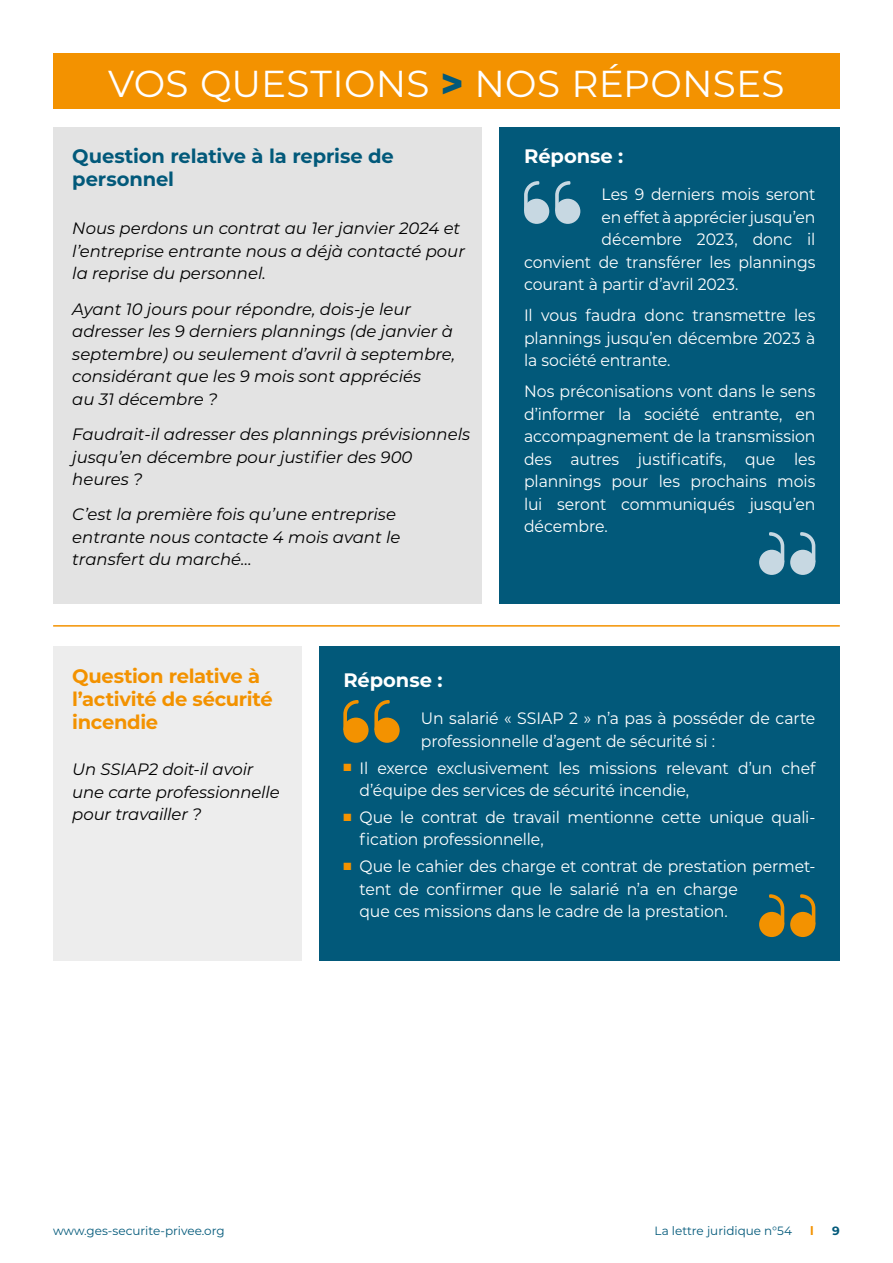
<style>
.page{position:relative;width:893px;height:1263px;background:#fff}
.page>*{position:absolute;margin:0;border:0;box-sizing:border-box;transform-origin:0 0}
.t1{font:37.5px "Montserrat";letter-spacing:.005em;color:#fff}
.t2{font:700 19.5px/23.4px "Montserrat";letter-spacing:-.015em;color:#f39200}
.t3{font:700 19.5px/23.4px "Montserrat";letter-spacing:-.005em;color:#02597a}
.t4{font:700 19.5px "Montserrat";letter-spacing:-.005em;color:#fff}
.t5{font:16.5px/22.5px "Montserrat";letter-spacing:-.01em;color:#fff;scale:.95 1}
.t6{font:italic 16.5px/22.5px "Montserrat";color:#000}
.t7{font:12px "Montserrat";color:#02597a}
.t8{font:700 12px "Montserrat";color:#f39200}
.t9{font:700 12px "Montserrat";color:#02597a}
.s1{font-weight:800;font-size:40.5px;color:#02597a}
.s2{color:#f39200}
</style>
<div class="page">
<div style="left:53px;top:128px;width:429px;height:476px;background:#e3e3e3"></div>
<div style="left:53px;top:646px;width:249px;height:315px;background:#ededed"></div>
<div style="left:53px;top:53px;width:787px;height:55px;background:#f39200"></div>
<div style="left:500px;top:128px;width:340px;height:476px;background:#02597a"></div>
<div style="left:319px;top:646px;width:521px;height:315px;background:#02597a"></div>
<div style="left:524px;top:199px;width:25px;height:25px;background:#c7d8e2;border-radius:50%"></div>
<svg style="left:524px;top:181px;width:15px;height:27px"></svg>
<div style="left:555px;top:199px;width:25px;height:25px;background:#c7d8e2;border-radius:50%"></div>
<svg style="left:555px;top:181px;width:15px;height:29px"></svg>
<div style="left:790px;top:550px;width:25px;height:25px;background:#c7d8e2;border-radius:50%"></div>
<svg style="left:800px;top:532px;width:15px;height:27px"></svg>
<div style="left:759px;top:550px;width:25px;height:25px;background:#c7d8e2;border-radius:50%"></div>
<svg style="left:769px;top:532px;width:15px;height:27px"></svg>
<div style="left:790px;top:912px;width:25px;height:25px;background:#f39200;border-radius:50%"></div>
<svg style="left:800px;top:894px;width:15px;height:27px"></svg>
<div style="left:759px;top:912px;width:25px;height:25px;background:#f39200;border-radius:50%"></div>
<svg style="left:769px;top:894px;width:15px;height:27px"></svg>
<div style="left:343px;top:718px;width:26px;height:25px;background:#f39200;border-radius:50%"></div>
<svg style="left:343px;top:700px;width:16px;height:30px"></svg>
<div style="left:374px;top:718px;width:26px;height:25px;background:#f39200;border-radius:50%"></div>
<svg style="left:374px;top:700px;width:16px;height:30px"></svg>
<hr style="left:53px;top:625px;width:787px;height:2px;background:#f39200">
<h1 class="t1" style="left:108px;top:58px;width:678px">VOS QUESTIONS <span class="s1">&gt;</span> NOS RÉPONSES</h1>
<p class="t3" style="left:72px;top:143px;width:323px">Question relative à la reprise de personnel</p>
<p class="t6" style="left:72px;top:217px;width:394px">Nous perdons un contrat au 1er janvier 2024 et l’entreprise entrante nous a déjà contacté pour la reprise du personnel.</p>
<p class="t6" style="left:72px;top:297px;width:385px">Ayant 10 jours pour répondre, dois-je leur adresser les 9 derniers plannings (de janvier à septembre) ou seulement d’avril à septembre, considérant que les 9 mois sont appréciés<br>au 31 décembre ?</p>
<p class="t6" style="left:72px;top:422px;width:399px">Faudrait-il adresser des plannings prévisionnels jusqu’en décembre pour justifier des 900 heures ?</p>
<p class="t6" style="left:72px;top:503px;width:330px">C’est la première fois qu’une entreprise entrante nous contacte 4 mois avant le transfert du marché…</p>
<p class="t4" style="left:524px;top:142px;width:101px">Réponse :</p>
<p class="t5" style="left:602px;top:182px;width:227px">Les 9 derniers mois seront</p>
<p class="t5" style="left:602px;top:205px;width:226px">en effet à apprécier jusqu’en</p>
<p class="t5" style="left:602px;top:227px;width:226px">décembre 2023, donc il</p>
<p class="t5" style="left:524px;top:250px;width:308px">convient de transférer les plannings</p>
<p class="t5" style="left:524px;top:272px;width:227px">courant à partir d’avril 2023.</p>
<p class="t5" style="left:524px;top:303px;width:308px;text-align:justify">Il vous faudra donc transmettre les plannings jusqu’en décembre 2023 à la société entrante.</p>
<p class="t5" style="left:524px;top:379px;width:308px;text-align:justify">Nos préconisations vont dans le sens d’informer la société entrante, en accompagnement de la transmission des autres justificatifs, que les plannings pour les prochains mois lui seront communiqués jusqu’en décembre.</p>
<p class="t2" style="left:72px;top:663px;width:202px">Question relative à l’activité de sécurité incendie</p>
<p class="t6" style="left:72px;top:757px;width:209px">Un SSIAP2 doit-il avoir une carte professionnelle pour travailler ?</p>
<p class="t4" style="left:343px;top:666px;width:101px">Réponse :</p>
<p class="t5" style="left:421px;top:707px;width:417px">Un salarié « SSIAP 2 » n’a pas à posséder de carte professionnelle d’agent de sécurité si :</p>
<p class="t5" style="left:360px;top:756px;width:481px;text-indent:-16px"><span class="s2">■</span> Il exerce exclusivement les missions relevant d’un chef d’équipe des services de sécurité incendie,</p>
<p class="t5" style="left:360px;top:805px;width:481px;text-indent:-16px"><span class="s2">■</span> Que le contrat de travail mentionne cette unique quali&shy;fication professionnelle,</p>
<p class="t5" style="left:360px;top:854px;width:481px;text-indent:-16px"><span class="s2">■</span> Que le cahier des charge et contrat de prestation permet&shy;tent de confirmer que le salarié n’a en charge<br>que ces missions dans le cadre de la prestation.</p>
<p class="t7" style="left:53px;top:1222px;width:173px">www.ges-securite-privee.org</p>
<p class="t7" style="left:655px;top:1222px;width:139px">La lettre juridique n°54</p>
<p class="t8" style="left:810px;top:1222px;width:5px">l</p>
<p class="t9" style="left:832px;top:1222px;width:9px">9</p>
</div>
